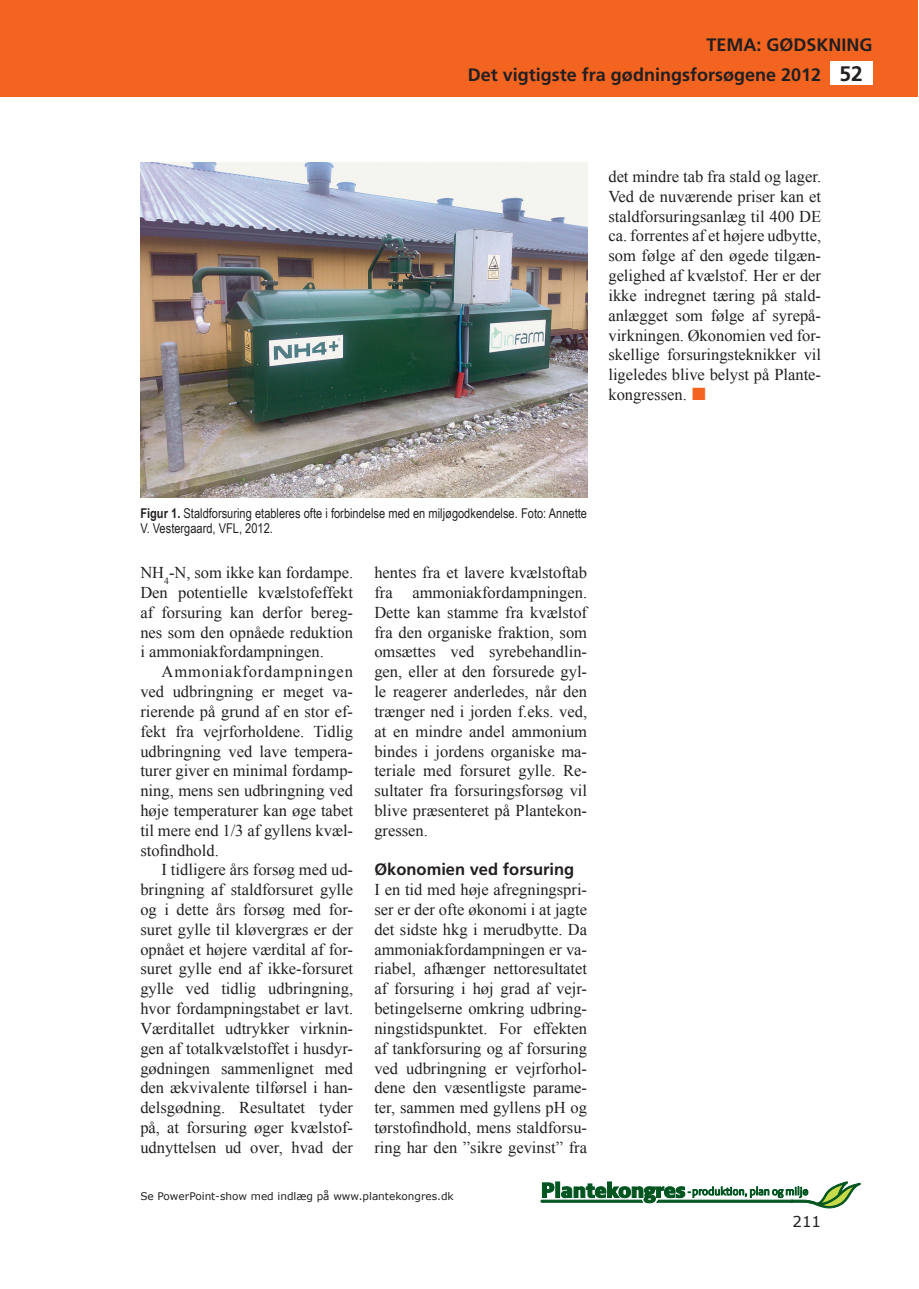
<style>
.page{position:relative;width:919px;height:1289px;background:#fff}
.page>*{position:absolute;margin:0;border:0;box-sizing:border-box;transform-origin:0 0}
.t1{font:700 18px/29.4px "Frutiger";color:#231f20}
.t2{font:16.5px/19.8px "Times New Roman";color:#231f20;text-align:justify}
.t3{font:700 16.5px "Frutiger";color:#231f20}
.t4{font:15px "Verdana";color:#231f20}
.t5{font:13.5px/15px "Arial Narrow";color:#231f20}
.t6{font:10.5px "Verdana";color:#231f20}
.s1{font-size:21px}
.s2{font-size:27px;color:#f36421}
.s3{font-weight:700}
</style>
<div class="page">
<div style="left:0;top:1px;width:918px;height:96px;background:#f36421"></div>
<svg style="left:540px;top:1181px;width:320px;height:27px"></svg>
<div style="left:829px;top:62px;width:43px;height:23px;background:#fff"></div>
<img style="left:140px;top:162px;width:447px;height:335px">
<p class="t1" style="left:468px;top:30px;width:406px;text-indent:238px">TEMA: GØDSKNING<br>Det vigtigste fra gødningsforsøgene 2012 <span class="s1">52</span></p>
<p class="t2" style="left:608px;top:166px;width:214px">det mindre tab fra stald og lager.<br>Ved de nuværende priser kan et staldforsuringsanlæg til 400 DE ca. forrentes af et højere udbytte, som følge af den øgede tilgæn&shy;gelighed af kvælstof. Her er der ikke indregnet tæring på stald&shy;anlægget som følge af syrepå&shy;virkningen. Økonomien ved for&shy;skellige forsuringsteknikker vil ligeledes blive belyst på Plante&shy;kongressen. <span class="s2">■</span></p>
<p class="t5" style="left:140px;top:505px;width:448px"><span class="s3">Figur 1.</span> Staldforsuring etableres ofte i forbindelse med en miljøgodkendelse. Foto: Annette<br>V. Vestergaard, VFL, 2012.</p>
<p class="t2" style="left:140px;top:562px;width:214px">NH<sub>4</sub>-N, som ikke kan fordampe.<br>Den potentielle kvælstofeffekt af forsuring kan derfor bereg&shy;nes som den opnåede reduktion i ammoniakfordampningen.</p>
<p class="t2" style="left:140px;top:661px;width:214px;text-indent:21px">Ammoniakfordampningen ved udbringning er meget va&shy;rierende på grund af en stor ef&shy;fekt fra vejrforholdene. Tidlig udbringning ved lave tempera&shy;turer giver en minimal fordamp&shy;ning, mens sen udbringning ved høje temperaturer kan øge tabet til mere end 1/3 af gyllens kvæl&shy;stofindhold.</p>
<p class="t2" style="left:140px;top:859px;width:214px;text-indent:21px">I tidligere års forsøg med ud&shy;bringning af staldforsuret gylle og i dette års forsøg med for&shy;suret gylle til kløvergræs er der opnået et højere værdital af for&shy;suret gylle end af ikke-forsuret gylle ved tidlig udbringning, hvor fordampningstabet er lavt.<br>Værditallet udtrykker virknin&shy;gen af totalkvælstoffet i husdyr&shy;gødningen sammenlignet med den ækvivalente tilførsel i han&shy;delsgødning. Resultatet tyder på, at forsuring øger kvælstof&shy;udnyttelsen ud over, hvad der</p>
<p class="t2" style="left:374px;top:562px;width:214px">hentes fra et lavere kvælstoftab fra ammoniakfordampningen.<br>Dette kan stamme fra kvælstof fra den organiske fraktion, som omsættes ved syrebehandlin&shy;gen, eller at den forsurede gyl&shy;le reagerer anderledes, når den trænger ned i jorden f.eks. ved, at en mindre andel ammonium bindes i jordens organiske ma&shy;teriale med forsuret gylle. Re&shy;sultater fra forsuringsforsøg vil blive præsenteret på Plantekon&shy;gressen.</p>
<p class="t3" style="left:374px;top:860px;width:201px">Økonomien ved forsuring</p>
<p class="t2" style="left:374px;top:879px;width:214px">I en tid med høje afregningspri&shy;ser er der ofte økonomi i at jagte det sidste hkg i merudbytte. Da ammoniakfordampningen er va&shy;riabel, afhænger nettoresultatet af forsuring i høj grad af vejr&shy;betingelserne omkring udbring&shy;ningstidspunktet. For effekten af tankforsuring og af forsuring ved udbringning er vejrforhol&shy;dene den væsentligste parame&shy;ter, sammen med gyllens pH og tørstofindhold, mens staldforsu&shy;ring har den ”sikre gevinst” fra</p>
<p class="t6" style="left:140px;top:1189px;width:315px">Se PowerPoint-show med indlæg på www.plantekongres.dk</p>
<p class="t4" style="left:792px;top:1211px;width:30px">211</p>
</div>
